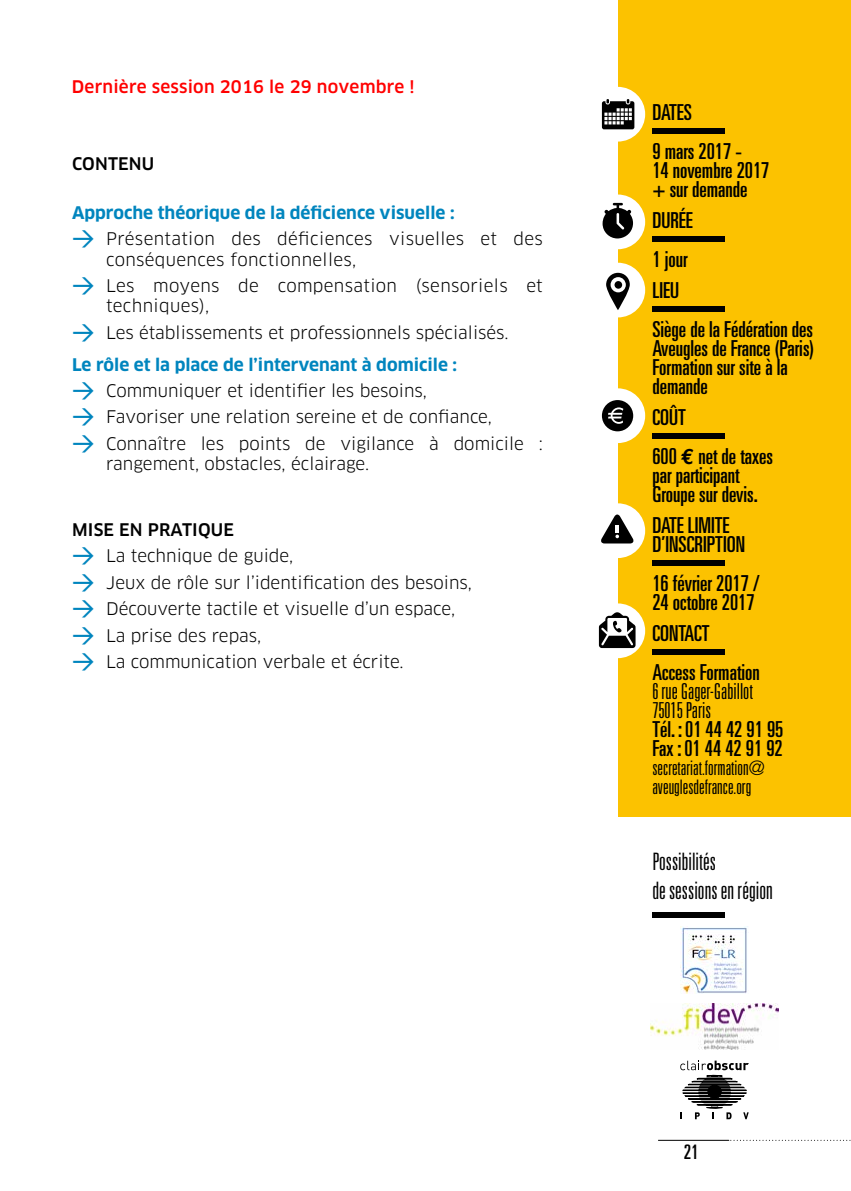
<style>
.page{position:relative;width:851px;height:1191px;background:#fff}
.page>*{position:absolute;margin:0;border:0;box-sizing:border-box;transform-origin:0 0}
.t1{font:300 ultra-condensed 24px/28.8px "Univers LT";color:#000}
.t2{font:ultra-condensed 22px/19px "Univers LT";color:#000}
.t3{font:300 ultra-condensed 22px/19px "Univers LT";color:#000}
.t4{font:300 ultra-condensed 20px/19px "Univers LT";color:#000}
.t5{font:ultra-condensed 20px "Univers LT";color:#000}
.t6{font:17px/31.8px "Clan OT";color:#000}
.t7{font:17px/20.4px "Clan OT";letter-spacing:.02em;color:#000}
.t8{font:700 17px "Clan OT";color:#0085be}
.t9{font:500 17px "Clan OT";letter-spacing:.01em;color:#f00}
.t10{font:500 17px "Clan OT";letter-spacing:.01em;color:#000}
.s1{font-family:"DIN Pro";font-weight:500;font-size:22px;color:#0085be}
.s2{font-weight:700;color:#0085be}
.s3{font-family:"Euro Mono";font-weight:700;font-stretch:normal}
</style>
<div class="page">
<hr style="left:658px;top:1139px;width:69px;height:1px;background:#000">
<svg style="left:727px;top:1139px;width:124px;height:1px"></svg>
<div style="left:618px;top:0;width:232px;height:816px;background:#fcc200"></div>
<div style="left:590px;top:263px;width:55px;height:54px;background:#fff;border-radius:50%"></div>
<svg style="left:606px;top:273px;width:23px;height:37px"></svg>
<div style="left:590px;top:87px;width:55px;height:55px;background:#fff;border-radius:50%"></div>
<svg style="left:601px;top:99px;width:33px;height:30px"></svg>
<div style="left:590px;top:388px;width:55px;height:55px;background:#fff;border-radius:50%"></div>
<div style="left:601px;top:400px;width:32px;height:31px;background:#000;border-radius:50%"></div>
<svg style="left:608px;top:407px;width:15px;height:17px"></svg>
<div style="left:590px;top:603px;width:55px;height:55px;background:#fff;border-radius:50%"></div>
<svg style="left:598px;top:612px;width:37px;height:36px"></svg>
<div style="left:590px;top:194px;width:55px;height:55px;background:#fff;border-radius:50%"></div>
<svg style="left:602px;top:203px;width:31px;height:35px"></svg>
<div style="left:590px;top:503px;width:55px;height:55px;background:#fff;border-radius:50%"></div>
<svg style="left:601px;top:514px;width:33px;height:29px"></svg>
<div style="left:652px;top:912px;width:72px;height:5px;background:#000"></div>
<div style="left:652px;top:128px;width:72px;height:6px;background:#000"></div>
<div style="left:652px;top:236px;width:72px;height:6px;background:#000"></div>
<div style="left:652px;top:306px;width:72px;height:6px;background:#000"></div>
<div style="left:652px;top:433px;width:72px;height:6px;background:#000"></div>
<div style="left:652px;top:560px;width:72px;height:6px;background:#000"></div>
<div style="left:652px;top:649px;width:72px;height:6px;background:#000"></div>
<img style="left:680px;top:926px;width:68px;height:67px">
<img style="left:650px;top:1003px;width:128px;height:46px">
<svg style="left:680px;top:1060px;width:68px;height:59px"></svg>
<p class="t9" style="left:72px;top:77px;width:344px">Dernière session 2016 le 29 novembre !</p>
<p class="t10" style="left:72px;top:154px;width:84px">CONTENU</p>
<p class="t8" style="left:72px;top:203px;width:384px">Approche théorique de la déficience visuelle :</p>
<p class="t7" style="left:106px;top:229px;width:438px;text-indent:-34px"><span class="s1">→</span> Présentation des déficiences visuelles et des conséquences fonctionnelles,</p>
<p class="t7" style="left:106px;top:275px;width:438px;text-indent:-34px"><span class="s1">→</span> Les moyens de compensation (sensoriels et techniques),</p>
<p class="t6" style="left:72px;top:317px;width:438px"><span class="s1">→</span> Les établissements et professionnels spécialisés.<br><span class="s2">Le rôle et la place de l’intervenant à domicile :</span></p>
<p class="t6" style="left:72px;top:375px;width:356px"><span class="s1">→</span> Communiquer et identifier les besoins,</p>
<p class="t6" style="left:72px;top:401px;width:421px"><span class="s1">→</span> Favoriser une relation sereine et de confiance,</p>
<p class="t6" style="left:106px;top:433px;width:438px;line-height:20.4px;text-indent:-34px"><span class="s1">→</span> Connaître les points de vigilance à domicile : rangement, obstacles, éclairage.</p>
<p class="t10" style="left:72px;top:520px;width:163px">MISE EN PRATIQUE</p>
<p class="t6" style="left:72px;top:540px;width:222px"><span class="s1">→</span> La technique de guide,</p>
<p class="t6" style="left:72px;top:567px;width:401px"><span class="s1">→</span> Jeux de rôle sur l’identification des besoins,</p>
<p class="t6" style="left:72px;top:593px;width:384px"><span class="s1">→</span> Découverte tactile et visuelle d’un espace,</p>
<p class="t6" style="left:72px;top:619px;width:191px"><span class="s1">→</span> La prise des repas,</p>
<p class="t6" style="left:72px;top:646px;width:333px"><span class="s1">→</span> La communication verbale et écrite.</p>
<p class="t2" style="left:652px;top:92px;width:91px;line-height:39px">DATES<br>9 mars 2017 -</p>
<p class="t2" style="left:652px;top:160px;width:118px">14 novembre 2017 + sur demande</p>
<p class="t2" style="left:652px;top:200px;width:42px;line-height:39px">DURÉE<br>1 jour</p>
<p class="t2" style="left:652px;top:270px;width:162px;line-height:39px">LIEU<br>Siège de la Fédération des</p>
<p class="t2" style="left:652px;top:338px;width:163px">Aveugles de France (Paris)<br>Formation sur site à la demande</p>
<p class="t2" style="left:652px;top:397px;width:122px;line-height:39px">COÛT<br>600 <span class="s3">e</span> net de taxes</p>
<p class="t2" style="left:652px;top:465px;width:107px">par participant<br>Groupe sur devis.</p>
<p class="t2" style="left:652px;top:515px;width:94px">DATE LIMITE<br>D’INSCRIPTION</p>
<p class="t2" style="left:652px;top:573px;width:109px">16 février 2017 /<br>24 octobre 2017</p>
<p class="t2" style="left:652px;top:613px;width:109px;line-height:39px">CONTACT<br>Access Formation</p>
<p class="t3" style="left:652px;top:682px;width:102px">6 rue Gager-Gabillot<br>75015 Paris</p>
<p class="t2" style="left:652px;top:719px;width:132px">Tél. : 01 44 42 91 95<br>Fax : 01 44 42 91 92</p>
<p class="t4" style="left:652px;top:758px;width:114px">secretariat.formation@ aveuglesdefrance.org</p>
<h1 class="t1" style="left:652px;top:847px;width:122px">Possibilités<br>de sessions en région</h1>
<p class="t5" style="left:683px;top:1140px;width:16px">21</p>
</div>
